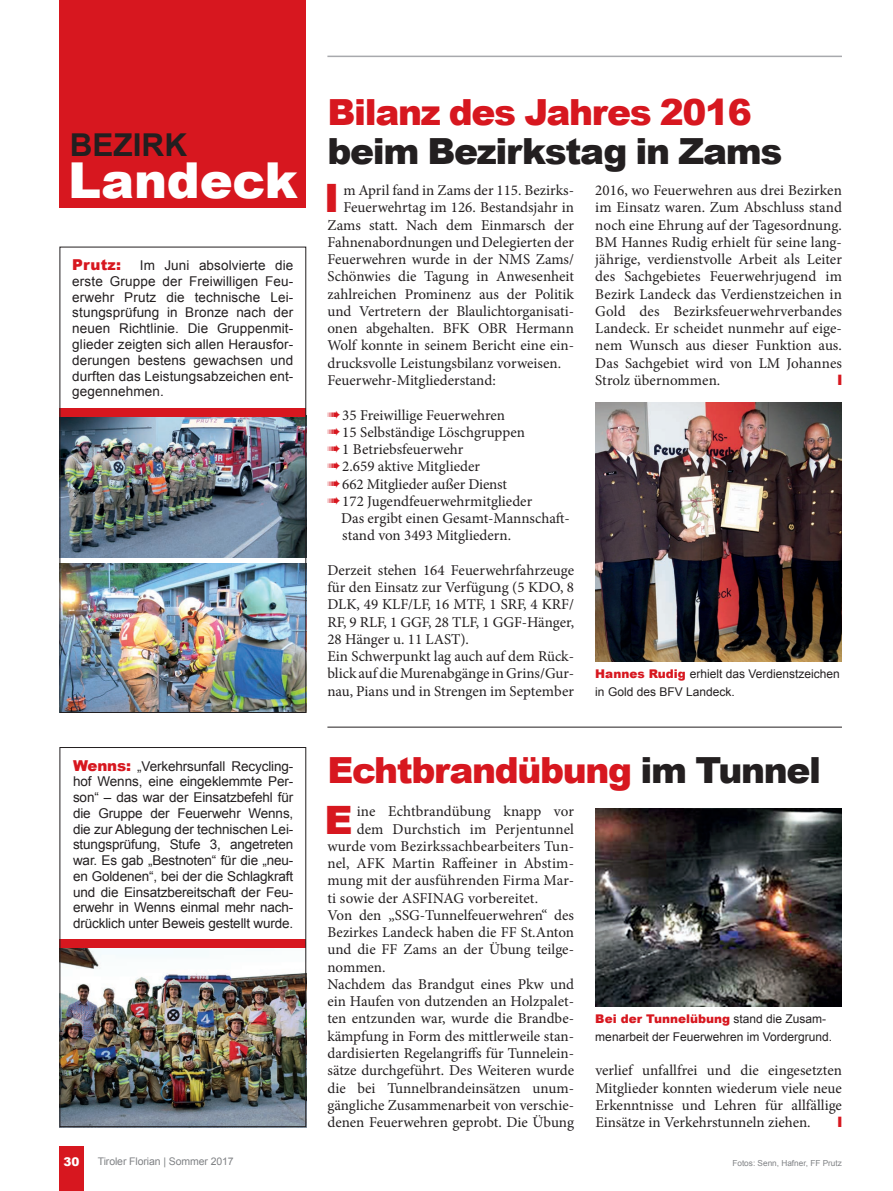
<style>
.page{position:relative;width:893px;height:1191px;background:#fff}
.page>*{position:absolute;margin:0;border:0;box-sizing:border-box;transform-origin:0 0}
.t1{font:900 49.5px "Arial";letter-spacing:-.005em;color:#fff}
.t2{font:900 39.15px "Arial";color:#d7171f}
.t3{font:900 36px "Arial";letter-spacing:-.035em;color:#d7171f}
.t4{font:900 36px "Arial";letter-spacing:-.035em;color:#231f20}
.t5{font:700 31.5px "Arial";color:#231f20}
.t6{font:15px/17.2px "Minion Pro";color:#231f20;text-align:justify}
.t7{font:900 15px "Arial";letter-spacing:.01em;color:#d7171f}
.t8{font:13.5px/15.8px "Arial";color:#231f20;text-align:justify}
.t9{font:12px/17.2px "Arial";color:#231f20}
.t10{font:900 12px "Arial";color:#fff}
.t11{font:10.5px "Arial";letter-spacing:-.01em;color:#808285}
.t12{font:8.25px "Arial";color:#808285}
.s1{font-weight:900;font-size:15px;color:#d7171f}
.s2{color:#d7171f}
.s3{font-weight:900;color:#d7171f}
.s4{color:#231f20}
</style>
<div class="page">
<div style="left:60px;top:1145px;width:24px;height:46px;background:#d7171f"></div>
<img style="left:62px;top:417px;width:242px;height:140px">
<img style="left:62px;top:563px;width:242px;height:148px">
<hr style="left:327px;top:56px;width:515px;height:1px;background:#a8a9ad">
<div style="left:60px;top:408px;width:246px;height:9px;background:#d7171f"></div>
<img style="left:62px;top:947px;width:242px;height:178px">
<div style="left:60px;top:938px;width:246px;height:9px;background:#d7171f"></div>
<div style="left:60px;top:747px;width:246px;height:380px;border:1px solid #231f20"></div>
<img style="left:595px;top:402px;width:247px;height:259px">
<div style="left:60px;top:0;width:246px;height:208px;background:#d7171f"></div>
<img style="left:595px;top:808px;width:247px;height:198px">
<hr style="left:327px;top:727px;width:515px;height:1px;background:#231f20">
<div style="left:60px;top:247px;width:246px;height:466px;border:1px solid #231f20"></div>
<h3 class="t5" style="left:70px;top:124px;width:119px">BEZIRK</h3>
<h1 class="t1" style="left:68px;top:144px;width:231px">Landeck</h1>
<p class="t7" style="left:72px;top:254px;width:50px">Prutz:</p>
<p class="t8" style="left:72px;top:258px;width:223px;text-indent:68px">Im Juni absolvierte die erste Gruppe der Freiwilligen Feu&shy;erwehr Prutz die technische Lei&shy;stungsprüfung in Bronze nach der neuen Richtlinie. Die Gruppenmit&shy;glieder zeigten sich allen Herausfor&shy;derungen bestens gewachsen und durften das Leistungsabzeichen ent&shy;gegennehmen.</p>
<p class="t8" style="left:73px;top:758px;width:222px"><span class="s1">Wenns:</span> „Verkehrsunfall Recycling&shy;hof Wenns, eine eingeklemmte Per&shy;son“ – das war der Einsatzbefehl für die Gruppe der Feuerwehr Wenns, die zur Ablegung der technischen Lei&shy;stungsprüfung, Stufe 3, angetreten war. Es gab „Bestnoten“ für die „neu&shy;en Goldenen“, bei der die Schlagkraft und die Einsatzbereitschaft der Feu&shy;erwehr in Wenns einmal mehr nach&shy;drücklich unter Beweis gestellt wurde.</p>
<h3 class="t3" style="left:327px;top:86px;width:426px">Bilanz des Jahres 2016</h3>
<h3 class="t4" style="left:327px;top:125px;width:456px">beim Bezirkstag in Zams</h3>
<h2 class="t2" style="left:324px;top:170px;width:17px">I</h2>
<p class="t6" style="left:343px;top:182px;width:232px">m April fand in Zams der 115. Bezirks-</p>
<p class="t6" style="left:343px;top:199px;width:232px">Feuerwehrtag im 126. Bestandsjahr in</p>
<p class="t6" style="left:327px;top:216px;width:248px">Zams statt. Nach dem Einmarsch der</p>
<p class="t6" style="left:327px;top:234px;width:248px">Fahnenabordnungen und Delegierten der</p>
<p class="t6" style="left:327px;top:251px;width:248px">Feuerwehren wurde in der NMS Zams/</p>
<p class="t6" style="left:327px;top:268px;width:248px">Schönwies die Tagung in Anwesenheit</p>
<p class="t6" style="left:327px;top:285px;width:248px">zahlreichen Prominenz aus der Politik</p>
<p class="t6" style="left:327px;top:303px;width:248px">und Vertretern der Blaulichtorganisati-</p>
<p class="t6" style="left:327px;top:320px;width:248px">onen abgehalten. BFK OBR Hermann</p>
<p class="t6" style="left:327px;top:337px;width:248px">Wolf konnte in seinem Bericht eine ein-</p>
<p class="t6" style="left:327px;top:354px;width:235px">drucksvolle Leistungsbilanz vorweisen.</p>
<p class="t6" style="left:327px;top:372px;width:170px">Feuerwehr-Mitgliederstand:</p>
<p class="t6" style="left:327px;top:406px;width:179px"><span class="s2">➠</span>35 Freiwillige Feuerwehren</p>
<p class="t6" style="left:327px;top:423px;width:199px"><span class="s2">➠</span>15 Selbständige Löschgruppen</p>
<p class="t6" style="left:327px;top:441px;width:137px"><span class="s2">➠</span>1 Betriebsfeuerwehr</p>
<p class="t6" style="left:327px;top:458px;width:154px"><span class="s2">➠</span>2.659 aktive Mitglieder</p>
<p class="t6" style="left:327px;top:475px;width:181px"><span class="s2">➠</span>662 Mitglieder außer Dienst</p>
<p class="t6" style="left:327px;top:492px;width:206px"><span class="s2">➠</span>172 Jugendfeuerwehrmitglieder</p>
<p class="t6" style="left:341px;top:510px;width:230px">Das ergibt einen Gesamt-Mannschaft-</p>
<p class="t6" style="left:342px;top:527px;width:170px">stand von 3493 Mitgliedern.</p>
<p class="t6" style="left:327px;top:561px;width:248px;text-align:left">Derzeit stehen 164 Feuerwehrfahrzeuge für den Einsatz zur Verfügung (5 KDO, 8<br>DLK, 49 KLF/LF, 16 MTF, 1 SRF, 4 KRF/ RF, 9 RLF, 1 GGF, 28 TLF, 1 GGF-Hänger, 28 Hänger u. 11 LAST).<br>Ein Schwerpunkt lag auch auf dem Rück&shy;blick auf die Murenabgänge in Grins/Gur&shy;nau, Pians und in Strengen im September</p>
<p class="t6" style="left:595px;top:182px;width:248px">2016, wo Feuerwehren aus drei Bezirken im Einsatz waren. Zum Abschluss stand noch eine Ehrung auf der Tagesordnung.<br>BM Hannes Rudig erhielt für seine lang&shy;jährige, verdienstvolle Arbeit als Leiter des Sachgebietes Feuerwehrjugend im Bezirk Landeck das Verdienstzeichen in Gold des Bezirksfeuerwehrverbandes Landeck. Er scheidet nunmehr auf eige&shy;nem Wunsch aus dieser Funktion aus.<br>Das Sachgebiet wird von LM Johannes Strolz übernommen.</p>
<p class="t9" style="left:595px;top:665px;width:246px"><span class="s3">Hannes Rudig</span> erhielt das Verdienstzeichen in Gold des BFV Landeck.</p>
<h3 class="t3" style="left:327px;top:743px;width:495px">Echtbrandübung <span class="s4">im Tunnel</span></h3>
<h2 class="t2" style="left:325px;top:791px;width:30px">E</h2>
<p class="t6" style="left:357px;top:803px;width:219px">ine Echtbrandübung knapp vor</p>
<p class="t6" style="left:357px;top:820px;width:219px">dem Durchstich im Perjentunnel</p>
<p class="t6" style="left:327px;top:837px;width:248px">wurde vom Bezirkssachbearbeiters Tun-</p>
<p class="t6" style="left:327px;top:855px;width:248px">nel, AFK Martin Raffeiner in Abstim-</p>
<p class="t6" style="left:327px;top:872px;width:248px">mung mit der ausführenden Firma Mar-</p>
<p class="t6" style="left:327px;top:889px;width:212px">ti sowie der ASFINAG vorbereitet.</p>
<p class="t6" style="left:327px;top:906px;width:248px">Von den „SSG-Tunnelfeuerwehren“ des</p>
<p class="t6" style="left:327px;top:924px;width:248px">Bezirkes Landeck haben die FF St.Anton</p>
<p class="t6" style="left:327px;top:941px;width:248px">und die FF Zams an der Übung teilge-</p>
<p class="t6" style="left:327px;top:958px;width:60px">nommen.</p>
<p class="t6" style="left:327px;top:975px;width:248px">Nachdem das Brandgut eines Pkw und</p>
<p class="t6" style="left:327px;top:993px;width:248px">ein Haufen von dutzenden an Holzpalet-</p>
<p class="t6" style="left:327px;top:1010px;width:248px">ten entzunden war, wurde die Brandbe-</p>
<p class="t6" style="left:327px;top:1027px;width:248px">kämpfung in Form des mittlerweile stan-</p>
<p class="t6" style="left:327px;top:1044px;width:248px">dardisierten Regelangriffs für Tunnelein-</p>
<p class="t6" style="left:327px;top:1062px;width:248px">sätze durchgeführt. Des Weiteren wurde</p>
<p class="t6" style="left:327px;top:1079px;width:248px">die bei Tunnelbrandeinsätzen unum-</p>
<p class="t6" style="left:327px;top:1096px;width:248px">gängliche Zusammenarbeit von verschie-</p>
<p class="t6" style="left:327px;top:1113px;width:248px">denen Feuerwehren geprobt. Die Übung</p>
<p class="t9" style="left:595px;top:1010px;width:238px"><span class="s3">Bei der Tunnelübung</span> stand die Zusam&shy;menarbeit der Feuerwehren im Vordergrund.</p>
<p class="t6" style="left:595px;top:1062px;width:248px">verlief unfallfrei und die eingesetzten Mitglieder konnten wiederum viele neue Erkenntnisse und Lehren für allfällige Einsätze in Verkehrstunneln ziehen.</p>
<p class="t10" style="left:64px;top:1152px;width:18px">30</p>
<p class="t11" style="left:98px;top:1154px;width:137px">Tiroler Florian | Sommer 2017</p>
<p class="t12" style="left:732px;top:1158px;width:111px">Fotos: Senn, Hafner, FF Prutz</p>
</div>
